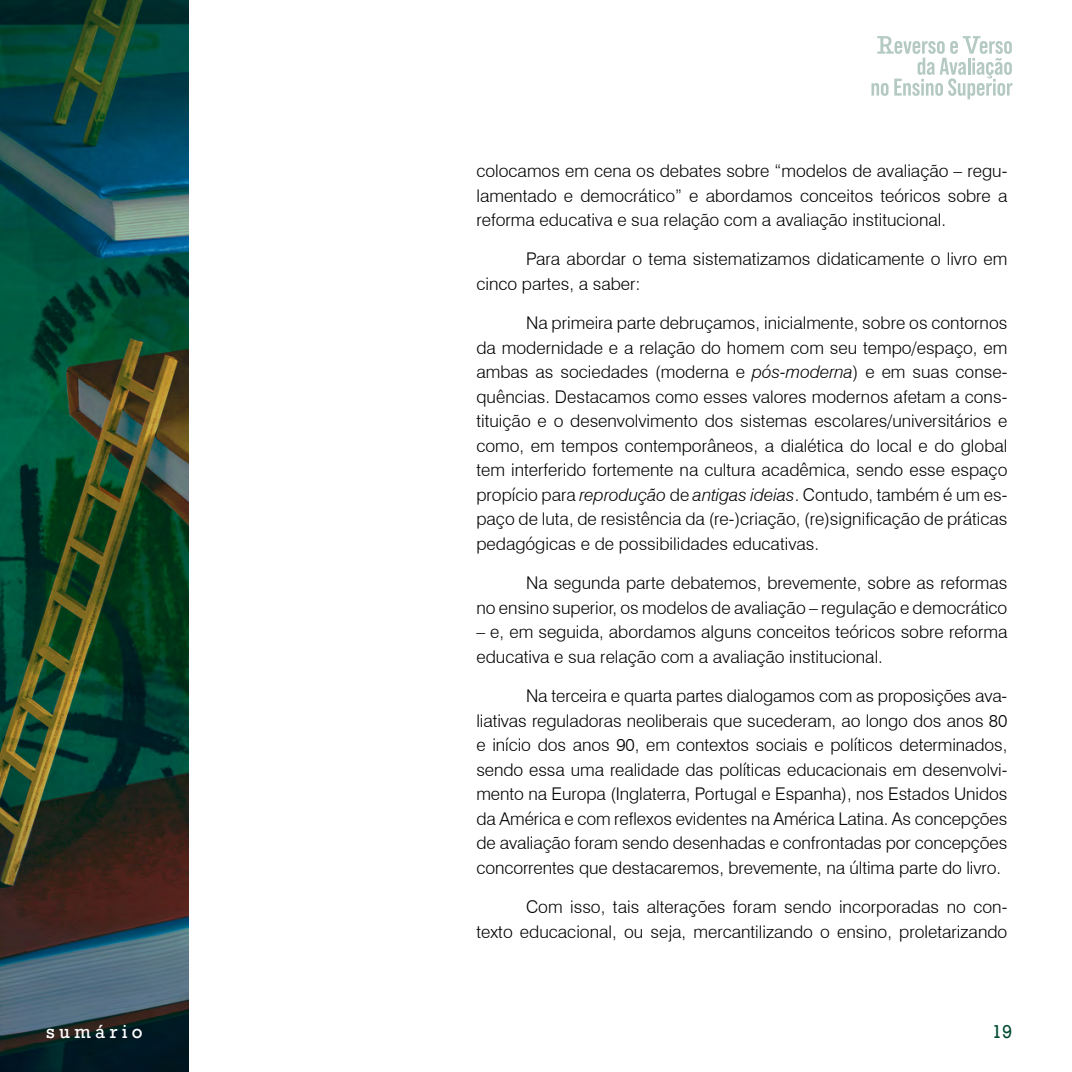
<style>
.page{position:relative;width:1072px;height:1072px;background:#fff}
.page>*{position:absolute;margin:0;border:0;box-sizing:border-box;transform-origin:0 0}
.t1{font:300 17.5px/24.5px "Swiss 721 BT";color:#000;text-align:justify}
.t2{font:17.5px "Rockwell";letter-spacing:.25em;color:#fff}
.t3{font:17.5px "Rockwell";color:#004b30}
.s1{font-style:italic}
</style>
<div class="page">
<img style="left:0;top:0;width:189px;height:1071px">
<svg style="left:871px;top:36px;width:141px;height:63px"></svg>
<p class="t1" style="left:476px;top:158px;width:532px">colocamos em cena os debates sobre “modelos de avaliação – regu&shy;lamentado e democrático” e abordamos conceitos teóricos sobre a reforma educativa e sua relação com a avaliação institucional.</p>
<p class="t1" style="left:476px;top:247px;width:532px;text-indent:50px">Para abordar o tema sistematizamos didaticamente o livro em cinco partes, a saber:</p>
<p class="t1" style="left:476px;top:311px;width:532px;text-indent:50px">Na primeira parte debruçamos, inicialmente, sobre os contornos da modernidade e a relação do homem com seu tempo/espaço, em ambas as sociedades (moderna e <span class="s1">pós-moderna</span>) e em suas conse&shy;quências. Destacamos como esses valores modernos afetam a cons&shy;tituição e o desenvolvimento dos sistemas escolares/universitários e como, em tempos contemporâneos, a dialética do local e do global tem interferido fortemente na cultura acadêmica, sendo esse espaço propício para <span class="s1">reprodução</span> de <span class="s1">antigas ideias</span>. Contudo, também é um es&shy;paço de luta, de resistência da (re-)criação, (re)significação de práticas pedagógicas e de possibilidades educativas.</p>
<p class="t1" style="left:476px;top:571px;width:532px;text-align:right">Na segunda parte debatemos, brevemente, sobre as reformas<br>no ensino superior, os modelos de avaliação – regulação e democrático</p>
<p class="t1" style="left:476px;top:620px;width:532px">– e, em seguida, abordamos alguns conceitos teóricos sobre reforma educativa e sua relação com a avaliação institucional.</p>
<p class="t1" style="left:476px;top:683px;width:532px;text-indent:50px">Na terceira e quarta partes dialogamos com as proposições ava&shy;liativas reguladoras neoliberais que sucederam, ao longo dos anos 80 e início dos anos 90, em contextos sociais e políticos determinados, sendo essa uma realidade das políticas educacionais em desenvolvi&shy;mento na Europa (Inglaterra, Portugal e Espanha), nos Estados Unidos da América e com reflexos evidentes na América Latina. As concepções de avaliação foram sendo desenhadas e confrontadas por concepções concorrentes que destacaremos, brevemente, na última parte do livro.</p>
<p class="t1" style="left:476px;top:894px;width:532px;text-align:right">Com isso, tais alterações foram sendo incorporadas no con-<br>texto educacional, ou seja, mercantilizando o ensino, proletarizando</p>
<p class="t2" style="left:46px;top:1020px;width:98px">sumário</p>
<p class="t3" style="left:991px;top:1020px;width:22px">19</p>
</div>
